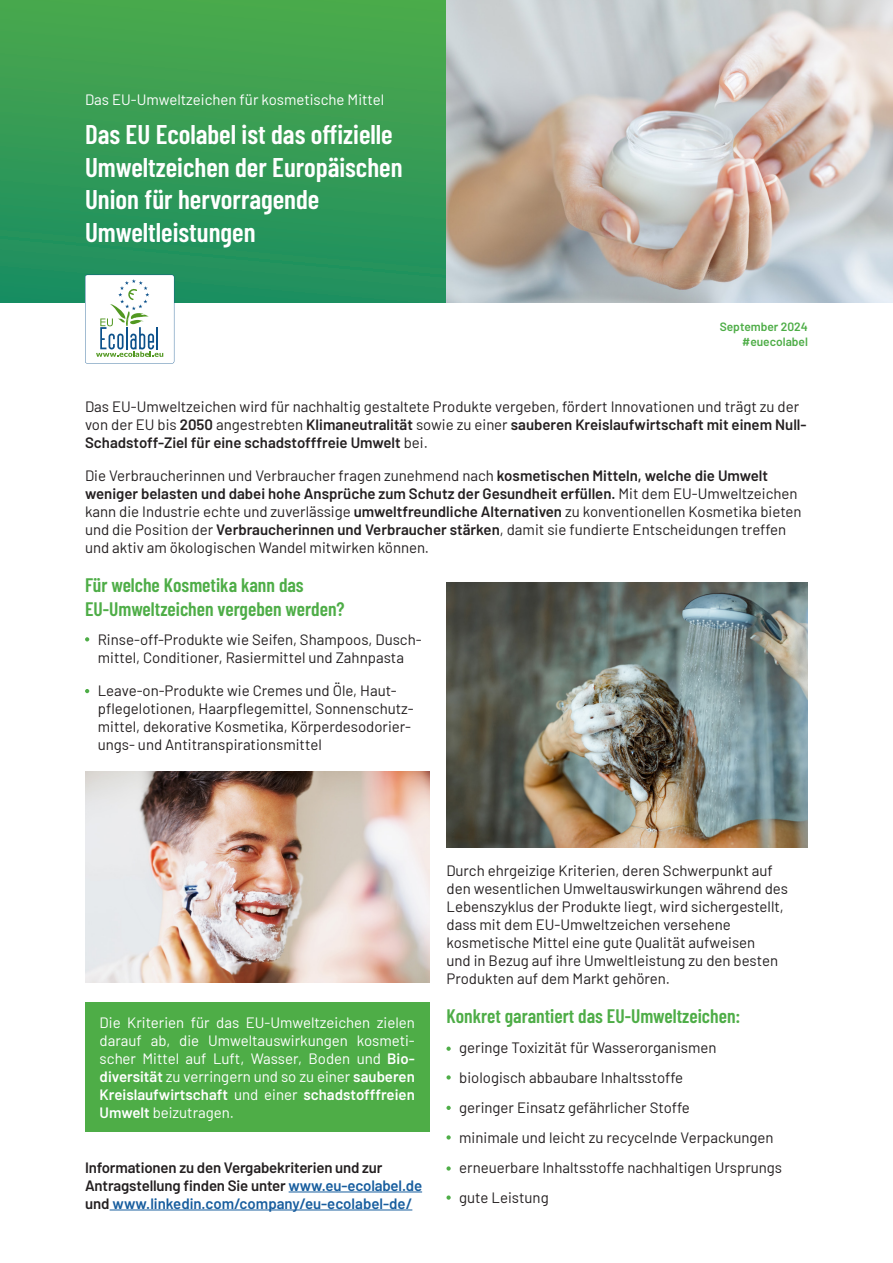
<style>
.page{position:relative;width:893px;height:1263px;background:#fff}
.page>*{position:absolute;margin:0;border:0;box-sizing:border-box;transform-origin:0 0}
.t1{font:600 27px/32.4px "Barlow Condensed";color:#fff}
.t2{font:600 19.5px/23.4px "Barlow Condensed";color:#4ead47}
.t3{font:15px/18px "Barlow";color:#231f20}
.t4{font:15px/18px "Barlow";color:#fff;text-align:justify}
.t5{font:600 15px/18px "Barlow";letter-spacing:-.01em;color:#231f20}
.t6{font:600 12px/14.4px "Barlow";color:#4ead47;text-align:right}
.s1{font-weight:600}
.s2{color:#175d9e}
</style>
<div class="page">
<div style="left:0;top:0;width:446px;height:303px;background:linear-gradient(to bottom,#4ca94b,#1c8e61)"></div>
<svg style="left:85px;top:637px;width:4px;height:4px"></svg>
<svg style="left:85px;top:689px;width:4px;height:4px"></svg>
<svg style="left:85px;top:275px;width:89px;height:89px"></svg>
<div style="left:85px;top:1002px;width:344px;height:130px;background:#4ead47"></div>
<svg style="left:446px;top:1046px;width:5px;height:5px"></svg>
<svg style="left:446px;top:1075px;width:5px;height:4px"></svg>
<svg style="left:446px;top:1106px;width:5px;height:4px"></svg>
<svg style="left:446px;top:1135px;width:5px;height:4px"></svg>
<svg style="left:446px;top:1166px;width:5px;height:4px"></svg>
<svg style="left:446px;top:1195px;width:5px;height:5px"></svg>
<hr style="left:289px;top:1191px;width:133px;height:1px;background:#175d9e">
<hr style="left:110px;top:1209px;width:302px;height:1px;background:#175d9e">
<img style="left:446px;top:0;width:447px;height:303px">
<img style="left:85px;top:771px;width:344px;height:211px">
<img style="left:446px;top:583px;width:362px;height:265px">
<p class="t4" style="left:85px;top:90px;width:301px">Das EU-Umweltzeichen für kosmetische Mittel</p>
<h1 class="t1" style="left:85px;top:117px;width:319px">Das EU Ecolabel ist das offizielle<br>Umweltzeichen der Europäischen<br>Union für hervorragende<br>Umweltleistungen</h1>
<p class="t6" style="left:720px;top:319px;width:90px">September 2024 #euecolabel</p>
<p class="t3" style="left:85px;top:396px;width:723px">Das EU-Umweltzeichen wird für nachhaltig gestaltete Produkte vergeben, fördert Innovationen und trägt zu der von der EU bis <span class="s1">2050</span> angestrebten <span class="s1">Klimaneutralität</span> sowie zu einer <span class="s1">sauberen Kreislaufwirtschaft mit einem Null-<br>Schadstoff-Ziel für eine schadstofffreie Umwelt</span> bei.</p>
<p class="t3" style="left:85px;top:465px;width:718px">Die Verbraucherinnen und Verbraucher fragen zunehmend nach <span class="s1">kosmetischen Mitteln, welche die Umwelt weniger belasten und dabei hohe Ansprüche zum Schutz der Gesundheit erfüllen.</span> Mit dem EU-Umweltzeichen kann die Industrie echte und zuverlässige <span class="s1">umweltfreundliche Alternativen</span> zu konventionellen Kosmetika bieten und die Position der <span class="s1">Verbraucherinnen und Verbraucher stärken</span>, damit sie fundierte Entscheidungen treffen und aktiv am ökologischen Wandel mitwirken können.</p>
<h2 class="t2" style="left:85px;top:572px;width:261px">Für welche Kosmetika kann das<br>EU-Umweltzeichen vergeben werden?</h2>
<p class="t3" style="left:98px;top:630px;width:325px">Rinse-off-Produkte wie Seifen, Shampoos, Dusch&shy;mittel, Conditioner, Rasiermittel und Zahnpasta</p>
<p class="t3" style="left:98px;top:681px;width:318px">Leave-on-Produkte wie Cremes und Öle, Haut&shy;pflegelotionen, Haarpflegemittel, Sonnenschutz&shy;mittel, dekorative Kosmetika, Körperdesodorier&shy;ungs- und Antitranspirationsmittel</p>
<p class="t4" style="left:100px;top:1012px;width:317px">Die Kriterien für das EU-Umweltzeichen zielen darauf ab, die Umweltauswirkungen kosmeti&shy;scher Mittel auf Luft, Wasser, Boden und <span class="s1">Bio&shy;diversität</span> zu verringern und so zu einer <span class="s1">sauberen Kreislaufwirtschaft</span> und einer <span class="s1">schadstofffreien Umwelt</span> beizutragen.</p>
<p class="t5" style="left:85px;top:1157px;width:339px">Informationen zu den Vergabekriterien und zur<br>Antragstellung finden Sie unter <span class="s2">www.eu-ecolabel.de </span>und <span class="s2">www.linkedin.com/company/eu-ecolabel-de/</span></p>
<p class="t3" style="left:446px;top:860px;width:343px">Durch ehrgeizige Kriterien, deren Schwerpunkt auf den wesentlichen Umweltauswirkungen während des Lebenszyklus der Produkte liegt, wird sichergestellt, dass mit dem EU-Umweltzeichen versehene kosmetische Mittel eine gute Qualität aufweisen<br>und in Bezug auf ihre Umweltleistung zu den besten Produkten auf dem Markt gehören.</p>
<h2 class="t2" style="left:446px;top:1003px;width:295px">Konkret garantiert das EU-Umweltzeichen:</h2>
<p class="t3" style="left:459px;top:1031px;width:324px;line-height:30px">geringe Toxizität für Wasserorganismen biologisch abbaubare Inhaltsstoffe<br>geringer Einsatz gefährlicher Stoffe<br>minimale und leicht zu recycelnde Verpackungen erneuerbare Inhaltsstoffe nachhaltigen Ursprungs gute Leistung</p>
</div>
